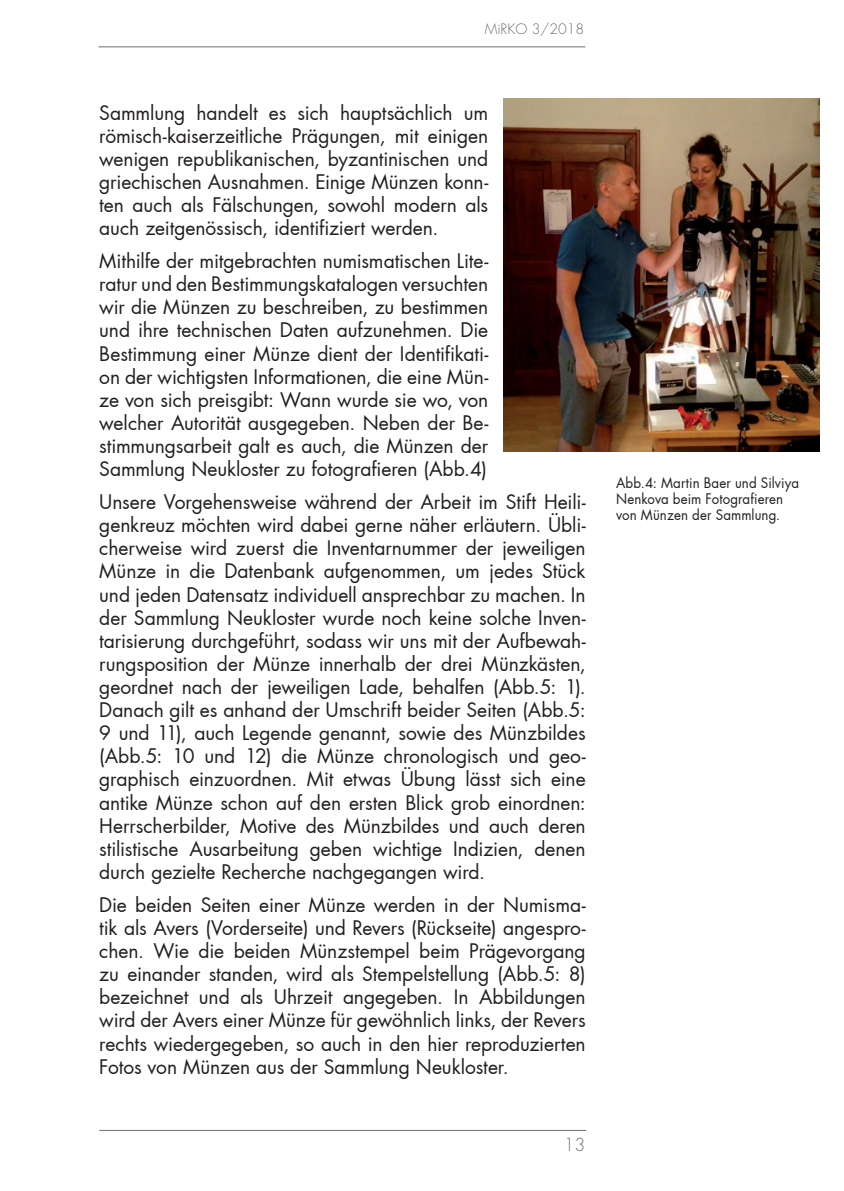
<style>
.page{position:relative;width:844px;height:1191px;background:#fff}
.page>*{position:absolute;margin:0;border:0;box-sizing:border-box;transform-origin:0 0}
.t1{font:19.25px/23.1px "Futura";letter-spacing:-.005em;color:#231f20;text-align:justify}
.t2{font:300 17.5px "Futura";color:#6d6e71}
.t3{font:14px/15.8px "Futura";letter-spacing:.01em;color:#231f20;scale:.95 1}
.t4{font:300 14px "Futura";color:#6d6e71}
</style>
<div class="page">
<hr style="left:99px;top:1130px;width:487px;height:1px;background:#6d6e71">
<hr style="left:98px;top:47px;width:487px;height:1px;background:#6d6e71">
<img style="left:503px;top:98px;width:316px;height:354px">
<p class="t4" style="left:484px;top:20px;width:101px">MiRKO 3/2018</p>
<p class="t1" style="left:99px;top:101px;width:390px">Sammlung handelt es sich hauptsächlich um römisch-kaiserzeitliche Prägungen, mit einigen wenigen republikanischen, byzantinischen und griechischen Ausnahmen. Einige Münzen konn&shy;ten auch als Fälschungen, sowohl modern als auch zeitgenössisch, identifiziert werden.</p>
<p class="t1" style="left:99px;top:249px;width:390px">Mithilfe der mitgebrachten numismatischen Lite&shy;ratur und den Bestimmungskatalogen versuchten wir die Münzen zu beschreiben, zu bestimmen und ihre technischen Daten aufzunehmen. Die Bestimmung einer Münze dient der Identifikati&shy;on der wichtigsten Informationen, die eine Mün&shy;ze von sich preisgibt: Wann wurde sie wo, von welcher Autorität ausgegeben. Neben der Be&shy;stimmungsarbeit galt es auch, die Münzen der Sammlung Neukloster zu fotografieren (Abb.4)</p>
<p class="t1" style="left:99px;top:490px;width:488px">Unsere Vorgehensweise während der Arbeit im Stift Heili&shy;genkreuz möchten wird dabei gerne näher erläutern. Übli&shy;cherweise wird zuerst die Inventarnummer der jeweiligen Münze in die Datenbank aufgenommen, um jedes Stück und jeden Datensatz individuell ansprechbar zu machen. In der Sammlung Neukloster wurde noch keine solche Inven&shy;tarisierung durchgeführt, sodass wir uns mit der Aufbewah&shy;rungsposition der Münze innerhalb der drei Münzkästen, geordnet nach der jeweiligen Lade, behalfen (Abb.5: 1).<br>Danach gilt es anhand der Umschrift beider Seiten (Abb.5:<br>9 und 11), auch Legende genannt, sowie des Münzbildes (Abb.5: 10 und 12) die Münze chronologisch und geo&shy;graphisch einzuordnen. Mit etwas Übung lässt sich eine antike Münze schon auf den ersten Blick grob einordnen:<br>Herrscherbilder, Motive des Münzbildes und auch deren stilistische Ausarbeitung geben wichtige Indizien, denen durch gezielte Recherche nachgegangen wird.</p>
<p class="t1" style="left:99px;top:893px;width:488px">Die beiden Seiten einer Münze werden in der Numisma&shy;tik als Avers (Vorderseite) und Revers (Rückseite) angespro&shy;chen. Wie die beiden Münzstempel beim Prägevorgang zu einander standen, wird als Stempelstellung (Abb.5: 8) bezeichnet und als Uhrzeit angegeben. In Abbildungen wird der Avers einer Münze für gewöhnlich links, der Revers rechts wiedergegeben, so auch in den hier reproduzierten Fotos von Münzen aus der Sammlung Neukloster.</p>
<p class="t2" style="left:563px;top:1134px;width:23px">13</p>
<p class="t3" style="left:616px;top:475px;width:194px">Abb.4: Martin Baer und Silviya<br>Nenkova beim Fotografieren von Münzen der Sammlung.</p>
</div>
